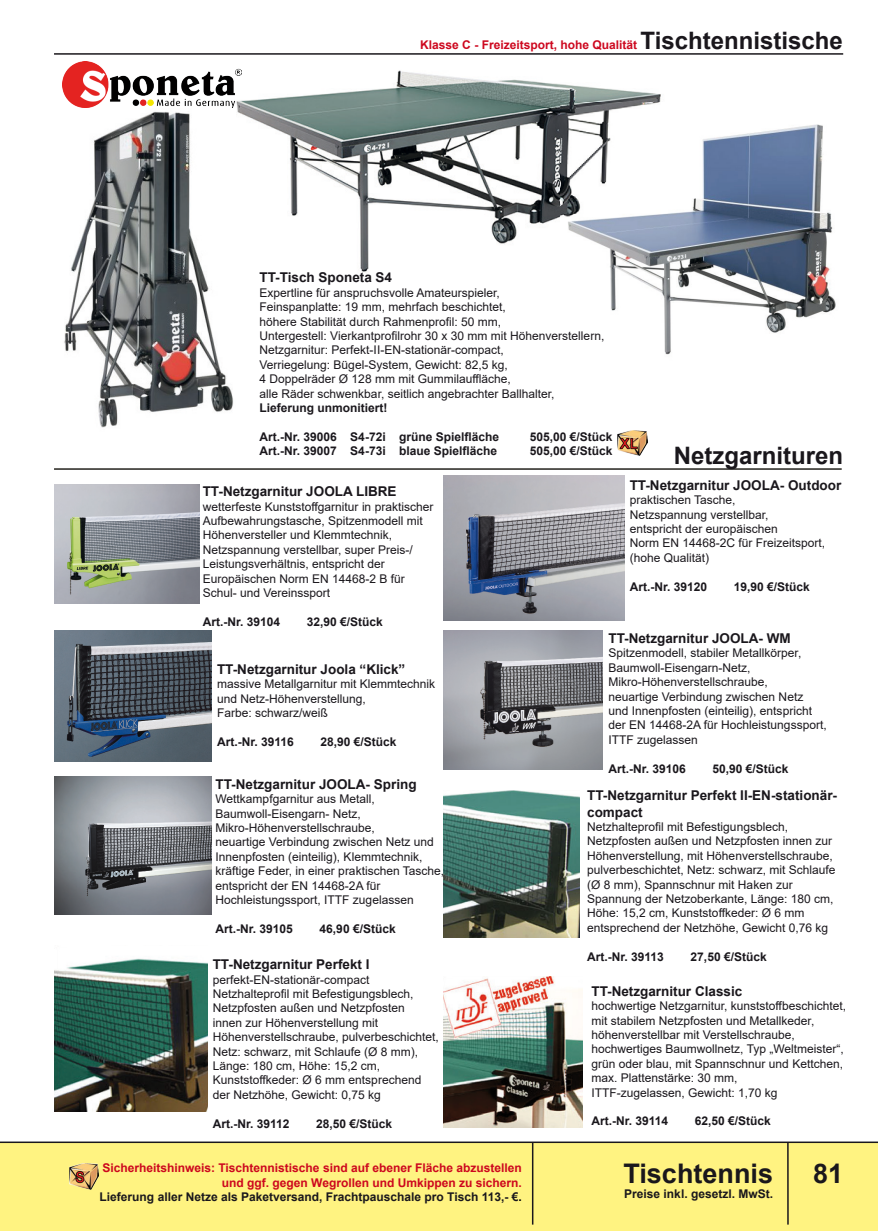
<style>
.page{position:relative;width:878px;height:1231px;background:#fff}
.page>*{position:absolute;margin:0;border:0;box-sizing:border-box;transform-origin:0 0}
.t1{font:700 27px "Arial";color:#1a171c}
.t2{font:700 24px "Arial";color:#1a171c}
.t3{font:700 13.5px "Arial";color:#1a171c}
.t4{font:12px "Arial";color:#1a171c}
.t5{font:700 12px "Arial";color:#1a171c}
.t6{font:700 12px "Arial";color:#cd071e}
.s1{font-size:24px;color:#1a171c}
.s2{color:#000}
</style>
<div class="page">
<div style="left:0;top:1142px;width:877px;height:88px;background:#fff381"></div>
<hr style="left:54px;top:53px;width:789px;height:2px;background:#1a171c">
<hr style="left:787px;top:1142px;width:1px;height:82px;background:#1a171c">
<hr style="left:532px;top:1142px;width:1px;height:82px;background:#1a171c">
<hr style="left:0;top:1141px;width:877px;height:1px;background:#1a171c">
<img style="left:237px;top:70px;width:424px;height:202px">
<img style="left:54px;top:958px;width:153px;height:153px">
<img style="left:54px;top:630px;width:157px;height:131px">
<img style="left:54px;top:776px;width:157px;height:138px">
<img style="left:443px;top:630px;width:159px;height:139px">
<img style="left:443px;top:475px;width:181px;height:145px">
<img style="left:443px;top:790px;width:136px;height:147px">
<img style="left:443px;top:976px;width:139px;height:150px">
<img style="left:64px;top:111px;width:169px;height:317px">
<img style="left:230px;top:111px;width:3px;height:166px">
<img style="left:610px;top:124px;width:226px;height:231px">
<img style="left:560px;top:102px;width:104px;height:175px">
<img style="left:54px;top:484px;width:146px;height:119px">
<svg style="left:54px;top:468px;width:787px;height:2px;background:#595854"></svg>
<img style="left:69px;top:1163px;width:30px;height:25px">
<img style="left:617px;top:430px;width:30px;height:26px">
<img style="left:62px;top:61px;width:179px;height:47px">
<p class="t6" style="left:420px;top:36px;width:424px">Klasse C - Freizeitsport, hohe Qualität <span class="s1">Tischtennistische</span></p>
<p class="t3" style="left:259px;top:268px;width:134px">TT-Tisch Sponeta S4</p>
<p class="t4" style="left:259px;top:284px;width:242px">Expertline für anspruchsvolle Amateurspieler,</p>
<p class="t4" style="left:259px;top:299px;width:248px">Feinspanplatte: 19 mm, mehrfach beschichtet,</p>
<p class="t4" style="left:259px;top:313px;width:243px">höhere Stabilität durch Rahmenprofil: 50 mm,</p>
<p class="t4" style="left:259px;top:327px;width:346px">Untergestell: Vierkantprofilrohr 30 x 30 mm mit Höhenverstellern,</p>
<p class="t4" style="left:259px;top:342px;width:246px">Netzgarnitur: Perfekt-II-EN-stationär-compact,</p>
<p class="t4" style="left:259px;top:356px;width:250px">Verriegelung: Bügel-System, Gewicht: 82,5 kg,</p>
<p class="t4" style="left:259px;top:371px;width:253px">4 Doppelräder Ø 128 mm mit Gummilauffläche,</p>
<p class="t4" style="left:259px;top:385px;width:296px">alle Räder schwenkbar, seitlich angebrachter Ballhalter,</p>
<p class="t5" style="left:259px;top:399px;width:130px">Lieferung unmonitiert!</p>
<p class="t5" style="left:259px;top:428px;width:241px">Art.-Nr. 39006 S4-72i grüne Spielfläche</p>
<p class="t5" style="left:529px;top:428px;width:84px">505,00 €/Stück</p>
<p class="t5" style="left:259px;top:442px;width:239px">Art.-Nr. 39007 S4-73i blaue Spielfläche</p>
<p class="t5" style="left:529px;top:442px;width:84px">505,00 €/Stück</p>
<p class="t2" style="left:673px;top:438px;width:171px">Netzgarnituren</p>
<p class="t3" style="left:203px;top:482px;width:195px">TT-Netzgarnitur JOOLA LIBRE</p>
<p class="t4" style="left:203px;top:498px;width:232px">wetterfeste Kunststoffgarnitur in praktischer</p>
<p class="t4" style="left:203px;top:512px;width:222px">Aufbewahrungstasche, Spitzenmodell mit</p>
<p class="t4" style="left:203px;top:527px;width:191px">Höhenversteller und Klemmtechnik,</p>
<p class="t4" style="left:203px;top:541px;width:212px">Netzspannung verstellbar, super Preis-/</p>
<p class="t4" style="left:203px;top:555px;width:184px">Leistungsverhältnis, entspricht der</p>
<p class="t4" style="left:203px;top:570px;width:204px">Europäischen Norm EN 14468-2 B für</p>
<p class="t4" style="left:203px;top:584px;width:129px">Schul- und Vereinssport</p>
<p class="t5" style="left:203px;top:613px;width:79px">Art.-Nr. 39104</p>
<p class="t5" style="left:307px;top:613px;width:78px">32,90 €/Stück</p>
<p class="t3" style="left:217px;top:659px;width:190px">TT-Netzgarnitur Joola “Klick”</p>
<p class="t4" style="left:217px;top:675px;width:220px">massive Metallgarnitur mit Klemmtechnik</p>
<p class="t4" style="left:217px;top:690px;width:150px">und Netz-Höhenverstellung,</p>
<p class="t4" style="left:217px;top:704px;width:112px">Farbe: schwarz/weiß</p>
<p class="t5" style="left:217px;top:733px;width:78px">Art.-Nr. 39116</p>
<p class="t5" style="left:320px;top:733px;width:78px">28,90 €/Stück</p>
<p class="t3" style="left:215px;top:774px;width:203px">TT-Netzgarnitur JOOLA- Spring</p>
<p class="t4" style="left:215px;top:790px;width:161px">Wettkampfgarnitur aus Metall,</p>
<p class="t4" style="left:215px;top:805px;width:147px">Baumwoll-Eisengarn- Netz,</p>
<p class="t4" style="left:215px;top:819px;width:161px">Mikro-Höhenverstellschraube,</p>
<p class="t4" style="left:215px;top:833px;width:220px">neuartige Verbindung zwischen Netz und</p>
<p class="t4" style="left:215px;top:848px;width:208px">Innenpfosten (einteilig), Klemmtechnik,</p>
<p class="t4" style="left:215px;top:862px;width:230px">kräftige Feder, in einer praktischen Tasche,</p>
<p class="t4" style="left:215px;top:877px;width:166px">entspricht der EN 14468-2A für</p>
<p class="t4" style="left:215px;top:891px;width:200px">Hochleistungssport, ITTF zugelassen</p>
<p class="t5" style="left:215px;top:920px;width:79px">Art.-Nr. 39105</p>
<p class="t5" style="left:319px;top:920px;width:78px">46,90 €/Stück</p>
<p class="t3" style="left:213px;top:954px;width:158px">TT-Netzgarnitur Perfekt I</p>
<p class="t4" style="left:213px;top:971px;width:158px">perfekt-EN-stationär-compact</p>
<p class="t4" style="left:213px;top:985px;width:202px">Netzhalteprofil mit Befestigungsblech,</p>
<p class="t4" style="left:213px;top:999px;width:194px">Netzpfosten außen und Netzpfosten</p>
<p class="t4" style="left:213px;top:1014px;width:167px">innen zur Höhenverstellung mit</p>
<p class="t4" style="left:213px;top:1028px;width:228px">Höhenverstellschraube, pulverbeschichtet,</p>
<p class="t4" style="left:213px;top:1043px;width:207px">Netz: schwarz, mit Schlaufe (Ø 8 mm),</p>
<p class="t4" style="left:213px;top:1057px;width:169px">Länge: 180 cm, Höhe: 15,2 cm,</p>
<p class="t4" style="left:213px;top:1071px;width:210px">Kunststoffkeder: Ø 6 mm entsprechend</p>
<p class="t4" style="left:213px;top:1086px;width:170px">der Netzhöhe, Gewicht: 0,75 kg</p>
<p class="t5" style="left:213px;top:1114px;width:78px">Art.-Nr. 39112</p>
<p class="t5" style="left:316px;top:1114px;width:78px">28,50 €/Stück</p>
<p class="t3" style="left:629px;top:475px;width:213px">TT-Netzgarnitur JOOLA- Outdoor</p>
<p class="t4" style="left:629px;top:491px;width:107px">praktischen Tasche,</p>
<p class="t4" style="left:629px;top:506px;width:140px">Netzspannung verstellbar,</p>
<p class="t4" style="left:629px;top:520px;width:150px">entspricht der europäischen</p>
<p class="t4" style="left:629px;top:535px;width:197px">Norm EN 14468-2C für Freizeitsport,</p>
<p class="t4" style="left:629px;top:549px;width:81px">(hohe Qualität)</p>
<p class="t5" style="left:629px;top:578px;width:79px">Art.-Nr. 39120</p>
<p class="t5" style="left:733px;top:578px;width:78px">19,90 €/Stück</p>
<p class="t3" style="left:608px;top:628px;width:184px">TT-Netzgarnitur JOOLA- WM</p>
<p class="t4" style="left:608px;top:645px;width:194px">Spitzenmodell, stabiler Metallkörper,</p>
<p class="t4" style="left:608px;top:659px;width:144px">Baumwoll-Eisengarn-Netz,</p>
<p class="t4" style="left:608px;top:673px;width:161px">Mikro-Höhenverstellschraube,</p>
<p class="t4" style="left:608px;top:688px;width:196px">neuartige Verbindung zwischen Netz</p>
<p class="t4" style="left:608px;top:702px;width:205px">und Innenpfosten (einteilig), entspricht</p>
<p class="t4" style="left:608px;top:717px;width:220px">der EN 14468-2A für Hochleistungssport,</p>
<p class="t4" style="left:608px;top:731px;width:91px">ITTF zugelassen</p>
<p class="t5" style="left:608px;top:760px;width:79px">Art.-Nr. 39106</p>
<p class="t5" style="left:712px;top:760px;width:78px">50,90 €/Stück</p>
<p class="t3" style="left:587px;top:786px;width:251px">TT-Netzgarnitur Perfekt II-EN-stationär-</p>
<p class="t3" style="left:587px;top:802px;width:57px">compact</p>
<p class="t4" style="left:587px;top:818px;width:202px">Netzhalteprofil mit Befestigungsblech,</p>
<p class="t4" style="left:587px;top:832px;width:246px">Netzpfosten außen und Netzpfosten innen zur</p>
<p class="t4" style="left:587px;top:847px;width:247px">Höhenverstellung, mit Höhenverstellschraube,</p>
<p class="t4" style="left:587px;top:861px;width:250px">pulverbeschichtet, Netz: schwarz, mit Schlaufe</p>
<p class="t4" style="left:587px;top:876px;width:207px">(Ø 8 mm), Spannschnur mit Haken zur</p>
<p class="t4" style="left:587px;top:890px;width:248px">Spannung der Netzoberkante, Länge: 180 cm,</p>
<p class="t4" style="left:587px;top:904px;width:219px">Höhe: 15,2 cm, Kunststoffkeder: Ø 6 mm</p>
<p class="t4" style="left:587px;top:919px;width:242px">entsprechend der Netzhöhe, Gewicht 0,76 kg</p>
<p class="t5" style="left:587px;top:947px;width:78px">Art.-Nr. 39113</p>
<p class="t5" style="left:690px;top:947px;width:78px">27,50 €/Stück</p>
<p class="t3" style="left:591px;top:981px;width:152px">TT-Netzgarnitur Classic</p>
<p class="t4" style="left:591px;top:997px;width:256px">hochwertige Netzgarnitur, kunststoffbeschichtet,</p>
<p class="t4" style="left:591px;top:1012px;width:224px">mit stabilem Netzpfosten und Metallkeder,</p>
<p class="t4" style="left:591px;top:1026px;width:205px">höhenverstellbar mit Verstellschraube,</p>
<p class="t4" style="left:591px;top:1040px;width:254px">hochwertiges Baumwollnetz, Typ „Weltmeister“,</p>
<p class="t4" style="left:591px;top:1055px;width:253px">grün oder blau, mit Spannschnur und Kettchen,</p>
<p class="t4" style="left:591px;top:1069px;width:148px">max. Plattenstärke: 30 mm,</p>
<p class="t4" style="left:591px;top:1084px;width:188px">ITTF-zugelassen, Gewicht: 1,70 kg</p>
<p class="t5" style="left:591px;top:1112px;width:78px">Art.-Nr. 39114</p>
<p class="t5" style="left:694px;top:1112px;width:78px">62,50 €/Stück</p>
<p class="t6" style="left:102px;top:1159px;width:421px">Sicherheitshinweis: Tischtennistische sind auf ebener Fläche abzustellen</p>
<p class="t6" style="left:222px;top:1173px;width:301px">und ggf. gegen Wegrollen und Umkippen zu sichern.</p>
<p class="t5" style="left:100px;top:1188px;width:423px">Lieferung aller Netze als Paketversand, Frachtpauschale pro Tisch 113,- €<span class="s2">.</span></p>
<h1 class="t1" style="left:623px;top:1154px;width:151px">Tischtennis</h1>
<h1 class="t1" style="left:813px;top:1154px;width:32px">81</h1>
<p class="t5" style="left:624px;top:1184px;width:150px">Preise inkl. gesetzl. MwSt.</p>
</div>
